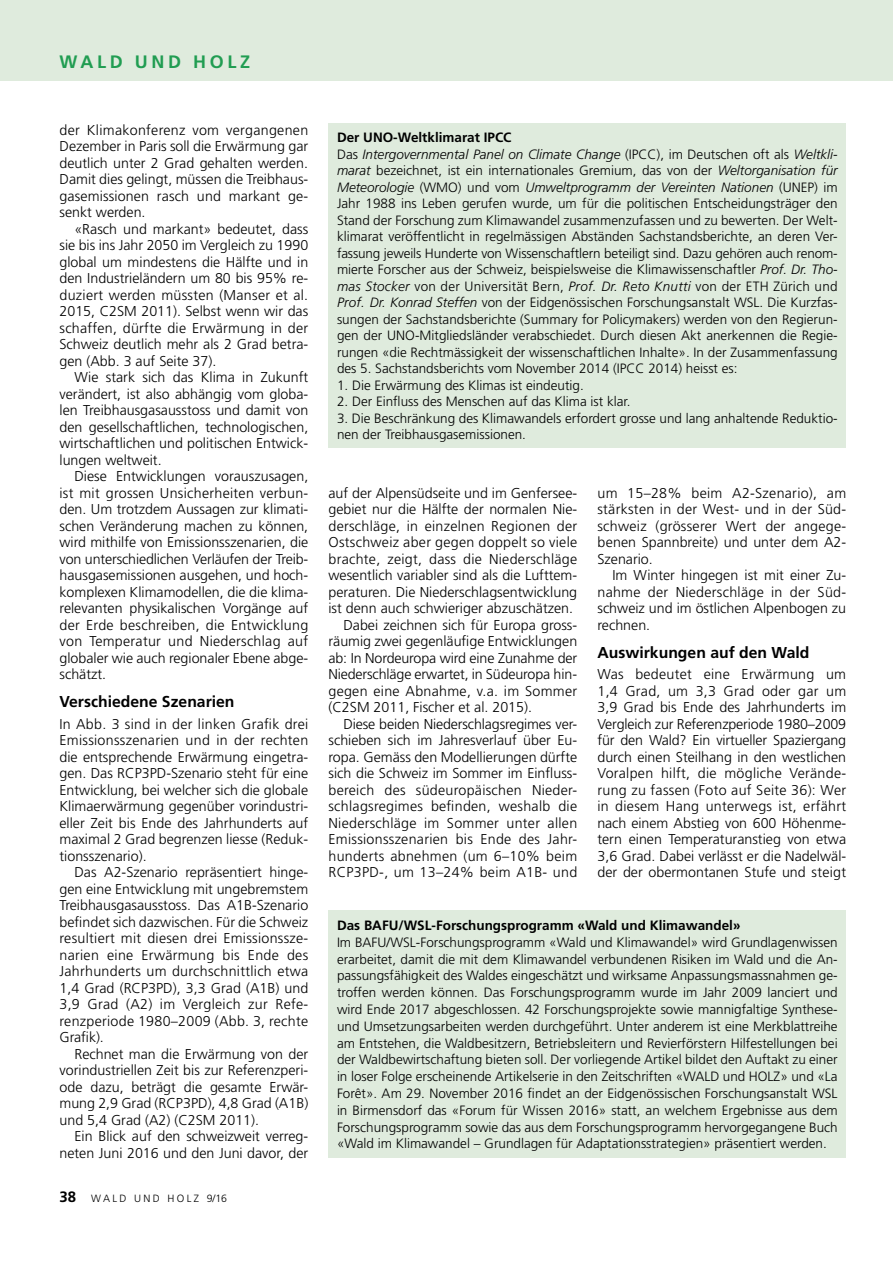
<style>
.page{position:relative;width:893px;height:1263px;background:#fff}
.page>*{position:absolute;margin:0;border:0;box-sizing:border-box;transform-origin:0 0}
.t1{font:700 18px "Frutiger LT Std";letter-spacing:.2em;color:#219d52}
.t2{font:700 15.75px "Frutiger LT Std";color:#000}
.t3{font:300 14.25px/16.5px "Frutiger LT Std";color:#000;text-align:justify}
.t4{font:300 14.25px "Frutiger LT Std";letter-spacing:.02em;color:#000}
.t5{font:300 13.5px/16.5px "Frutiger LT Std";color:#000}
.t6{font:700 13.5px "Frutiger LT Std";color:#000}
.t7{font:300 10.5px "Frutiger LT Std";letter-spacing:.225em;color:#000}
.s1{font-weight:700;font-size:15px}
.s2{font-weight:700}
.s3{font-style:italic}
</style>
<div class="page">
<div style="left:0;top:0;width:893px;height:81px;background:#dfebdd"></div>
<div style="left:328px;top:910px;width:518px;height:248px;background:#dfebdd"></div>
<div style="left:328px;top:123px;width:518px;height:325px;background:#dfebdd"></div>
<p class="t1" style="left:60px;top:51px;width:192px">Wald und Holz</p>
<p class="t3" style="left:60px;top:122px;width:250px">der Klimakonferenz vom vergangenen Dezember in Paris soll die Erwärmung gar deutlich unter 2 Grad gehalten werden.<br>Damit dies gelingt, müssen die Treibhaus&shy;gasemissionen rasch und markant ge&shy;senkt werden.</p>
<p class="t3" style="left:60px;top:221px;width:250px;text-indent:15px">«Rasch und markant» bedeutet, dass sie bis ins Jahr 2050 im Vergleich zu 1990 global um mindestens die Hälfte und in den Industrieländern um 80 bis 95% re&shy;duziert werden müssten (Manser et al.<br>2015, C2SM 2011). Selbst wenn wir das schaffen, dürfte die Erwärmung in der Schweiz deutlich mehr als 2 Grad betra&shy;gen (Abb. 3 auf Seite 37).</p>
<p class="t3" style="left:60px;top:369px;width:250px;text-indent:15px">Wie stark sich das Klima in Zukunft verändert, ist also abhängig vom globa&shy;len Treibhausgasausstoss und damit von den gesellschaftlichen, technologischen, wirtschaftlichen und politischen Entwick&shy;lungen weltweit.</p>
<p class="t3" style="left:60px;top:468px;width:250px;text-indent:15px">Diese Entwicklungen vorauszusagen, ist mit grossen Unsicherheiten verbun&shy;den. Um trotzdem Aussagen zur klimati&shy;schen Veränderung machen zu können, wird mithilfe von Emissionsszenarien, die von unterschiedlichen Verläufen der Treib&shy;hausgasemissionen ausgehen, und hoch&shy;komplexen Klimamodellen, die die klima&shy;relevanten physikalischen Vorgänge auf der Erde beschreiben, die Entwicklung von Temperatur und Niederschlag auf globaler wie auch regionaler Ebene abge&shy;schätzt.</p>
<p class="t2" style="left:60px;top:692px;width:177px">Verschiedene Szenarien</p>
<p class="t3" style="left:60px;top:716px;width:250px">In Abb. 3 sind in der linken Grafik drei Emissionsszenarien und in der rechten die entsprechende Erwärmung eingetra&shy;gen. Das RCP3PD-Szenario steht für eine Entwicklung, bei welcher sich die globale Klimaerwärmung gegenüber vorindustri&shy;eller Zeit bis Ende des Jahrhunderts auf maximal 2 Grad begrenzen liesse (Reduk&shy;tionsszenario).</p>
<p class="t3" style="left:60px;top:864px;width:250px;text-indent:15px">Das A2-Szenario repräsentiert hinge&shy;gen eine Entwicklung mit ungebremstem Treibhausgasausstoss. Das A1B-Szenario befindet sich dazwischen. Für die Schweiz resultiert mit diesen drei Emissionssze&shy;narien eine Erwärmung bis Ende des Jahrhunderts um durchschnittlich etwa 1,4 Grad (RCP3PD), 3,3 Grad (A1B) und 3,9 Grad (A2) im Vergleich zur Refe&shy;renzperiode 1980–2009 (Abb. 3, rechte Grafik).</p>
<p class="t3" style="left:60px;top:1046px;width:250px;text-indent:15px">Rechnet man die Erwärmung von der vorindustriellen Zeit bis zur Referenzperi&shy;ode dazu, beträgt die gesamte Erwär&shy;mung 2,9 Grad (RCP3PD), 4,8 Grad (A1B) und 5,4 Grad (A2) (C2SM 2011).</p>
<p class="t3" style="left:60px;top:1128px;width:250px;text-align:right">Ein Blick auf den schweizweit verreg&shy;neten Juni 2016 und den Juni davor, der</p>
<p class="t7" style="left:60px;top:1192px;width:169px"><span class="s1">38</span> WALD UND HOLZ 9/16</p>
<p class="t5" style="left:337px;top:130px;width:502px"><span class="s2">Der UNO-Weltklimarat IPCC<br></span>Das <span class="s3">Intergovernmental Panel on Climate Change</span> (IPCC), im Deutschen oft als <span class="s3">Weltkli&shy;marat</span> bezeichnet, ist ein internationales Gremium, das von der <span class="s3">Weltorganisation für Meteorologie</span> (WMO) und vom <span class="s3">Umweltprogramm der Vereinten Nationen</span> (UNEP) im Jahr 1988 ins Leben gerufen wurde, um für die politischen Entscheidungsträger den Stand der Forschung zum Klimawandel zusammenzufassen und zu bewerten. Der Welt&shy;klimarat veröffentlicht in regelmässigen Abständen Sachstandsberichte, an deren Ver&shy;fassung jeweils Hunderte von Wissenschaftlern beteiligt sind. Dazu gehören auch renom&shy;mierte Forscher aus der Schweiz, beispielsweise die Klimawissenschaftler <span class="s3">Prof. Dr. Tho&shy;mas Stocker</span> von der Universität Bern, <span class="s3">Prof. Dr. Reto Knutti</span> von der ETH Zürich und <span class="s3">Prof. Dr. Konrad Steffen</span> von der Eidgenössischen Forschungsanstalt WSL. Die Kurzfas&shy;sungen der Sachstandsberichte (Summary for Policymakers) werden von den Regierun&shy;gen der UNO-Mitgliedsländer verabschiedet. Durch diesen Akt anerkennen die Regie&shy;rungen «die Rechtmässigkeit der wissenschaftlichen Inhalte». In der Zusammenfassung des 5. Sachstandsberichts vom November 2014 (IPCC 2014) heisst es:</p>
<p class="t5" style="left:337px;top:377px;width:248px">1. Die Erwärmung des Klimas ist eindeutig.</p>
<p class="t5" style="left:337px;top:394px;width:295px">2. Der Einfluss des Menschen auf das Klima ist klar.</p>
<p class="t5" style="left:337px;top:410px;width:502px">3. Die Beschränkung des Klimawandels erfordert grosse und lang anhaltende Reduktio&shy;nen der Treibhausgasemissionen.</p>
<p class="t3" style="left:328px;top:485px;width:250px">auf der Alpensüdseite und im Genfersee-</p>
<p class="t3" style="left:328px;top:501px;width:250px">gebiet nur die Hälfte der normalen Nie-</p>
<p class="t4" style="left:328px;top:518px;width:250px">derschläge, in einzelnen Regionen der</p>
<p class="t4" style="left:328px;top:534px;width:250px">Ostschweiz aber gegen doppelt so viele</p>
<p class="t4" style="left:328px;top:551px;width:250px">brachte, zeigt, dass die Niederschläge</p>
<p class="t3" style="left:328px;top:567px;width:250px">wesentlich variabler sind als die Lufttem-</p>
<p class="t3" style="left:328px;top:584px;width:250px">peraturen. Die Niederschlagsentwicklung</p>
<p class="t3" style="left:328px;top:600px;width:246px">ist denn auch schwieriger abzuschätzen.</p>
<p class="t3" style="left:343px;top:617px;width:235px">Dabei zeichnen sich für Europa gross-</p>
<p class="t3" style="left:328px;top:633px;width:250px">räumig zwei gegenläufige Entwicklungen</p>
<p class="t3" style="left:328px;top:650px;width:250px">ab: In Nordeuropa wird eine Zunahme der</p>
<p class="t3" style="left:328px;top:666px;width:250px">Niederschläge erwartet, in Südeuropa hin-</p>
<p class="t4" style="left:328px;top:683px;width:250px">gegen eine Abnahme, v.a. im Sommer</p>
<p class="t3" style="left:328px;top:699px;width:205px">(C2SM 2011, Fischer et al. 2015).</p>
<p class="t3" style="left:343px;top:716px;width:235px">Diese beiden Niederschlagsregimes ver-</p>
<p class="t3" style="left:328px;top:732px;width:250px">schieben sich im Jahresverlauf über Eu-</p>
<p class="t3" style="left:328px;top:749px;width:250px">ropa. Gemäss den Modellierungen dürfte</p>
<p class="t3" style="left:328px;top:765px;width:250px">sich die Schweiz im Sommer im Einfluss-</p>
<p class="t4" style="left:328px;top:782px;width:250px">bereich des südeuropäischen Nieder-</p>
<p class="t4" style="left:328px;top:798px;width:250px">schlagsregimes befinden, weshalb die</p>
<p class="t4" style="left:328px;top:815px;width:250px">Niederschläge im Sommer unter allen</p>
<p class="t4" style="left:328px;top:831px;width:250px">Emissionsszenarien bis Ende des Jahr-</p>
<p class="t4" style="left:328px;top:848px;width:250px">hunderts abnehmen (um 6–10% beim</p>
<p class="t4" style="left:328px;top:864px;width:250px">RCP3PD-, um 13–24% beim A1B- und</p>
<p class="t3" style="left:597px;top:485px;width:250px">um 15–28% beim A2-Szenario), am stärksten in der West- und in der Süd&shy;schweiz (grösserer Wert der angege&shy;benen Spannbreite) und unter dem A2- Szenario.</p>
<p class="t3" style="left:597px;top:567px;width:250px;text-indent:15px">Im Winter hingegen ist mit einer Zu&shy;nahme der Niederschläge in der Süd&shy;schweiz und im östlichen Alpenbogen zu rechnen.</p>
<p class="t2" style="left:597px;top:643px;width:214px">Auswirkungen auf den Wald</p>
<p class="t3" style="left:597px;top:666px;width:250px">Was bedeutet eine Erwärmung um 1,4 Grad, um 3,3 Grad oder gar um 3,9 Grad bis Ende des Jahrhunderts im Vergleich zur Referenzperiode 1980–2009 für den Wald? Ein virtueller Spaziergang durch einen Steilhang in den westlichen Voralpen hilft, die mögliche Verände&shy;rung zu fassen (Foto auf Seite 36): Wer in diesem Hang unterwegs ist, erfährt nach einem Abstieg von 600 Höhenme&shy;tern einen Temperaturanstieg von etwa 3,6 Grad. Dabei verlässt er die Nadelwäl&shy;der der obermontanen Stufe und steigt</p>
<p class="t6" style="left:337px;top:917px;width:405px">Das BAFU/WSL-Forschungsprogramm «Wald und Klimawandel»</p>
<p class="t5" style="left:337px;top:934px;width:502px;text-align:justify">Im BAFU/WSL-Forschungsprogramm «Wald und Klimawandel» wird Grundlagenwissen erarbeitet, damit die mit dem Klimawandel verbundenen Risiken im Wald und die An&shy;passungsfähigkeit des Waldes eingeschätzt und wirksame Anpassungsmassnahmen ge&shy;troffen werden können. Das Forschungsprogramm wurde im Jahr 2009 lanciert und wird Ende 2017 abgeschlossen. 42 Forschungsprojekte sowie mannigfaltige Synthese&shy;und Umsetzungsarbeiten werden durchgeführt. Unter anderem ist eine Merkblattreihe am Entstehen, die Waldbesitzern, Betriebsleitern und Revierförstern Hilfestellungen bei der Waldbewirtschaftung bieten soll. Der vorliegende Artikel bildet den Auftakt zu einer in loser Folge erscheinende Artikelserie in den Zeitschriften «WALD und HOLZ» und «La Forêt». Am 29. November 2016 findet an der Eidgenössischen Forschungsanstalt WSL in Birmensdorf das «Forum für Wissen 2016» statt, an welchem Ergebnisse aus dem Forschungsprogramm sowie das aus dem Forschungsprogramm hervorgegangene Buch «Wald im Klimawandel – Grundlagen für Adaptationsstrategien» präsentiert werden.</p>
</div>
